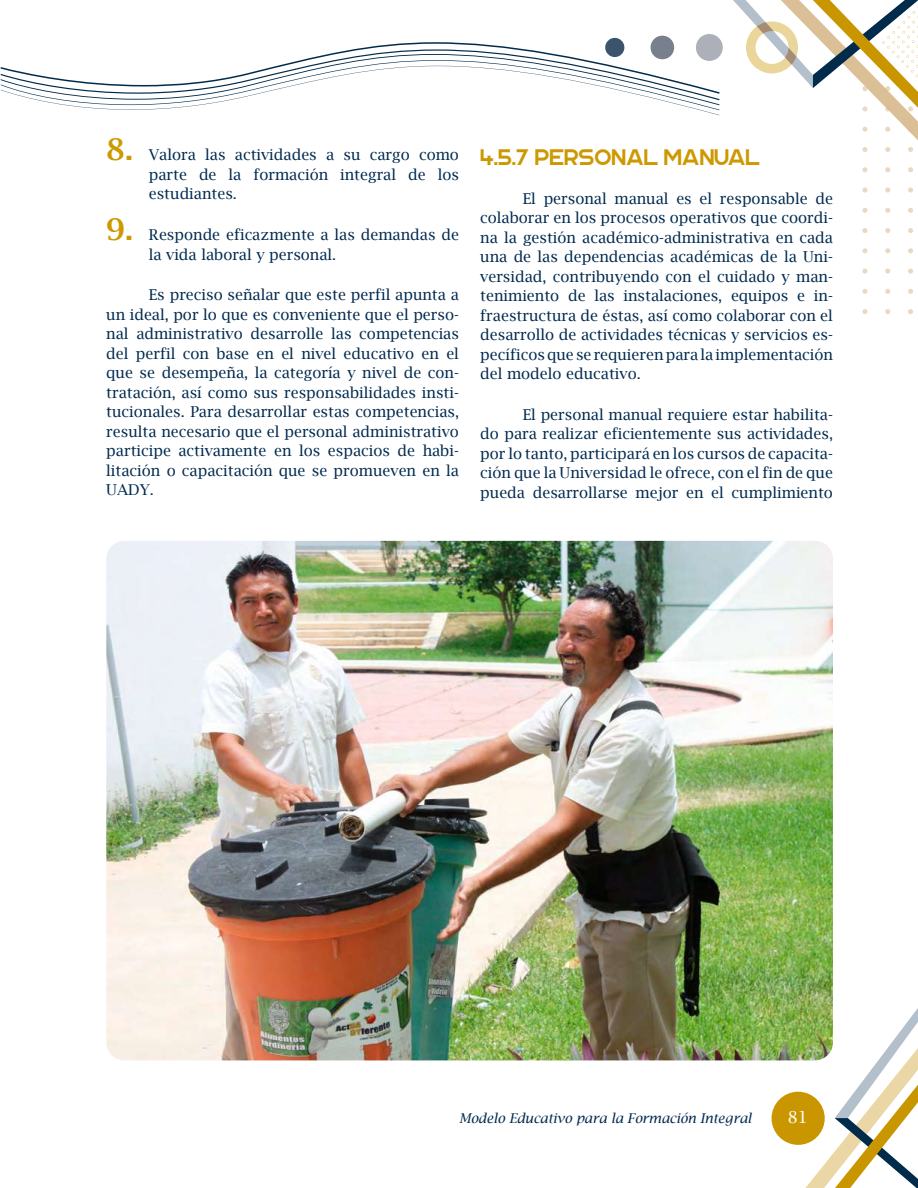
<style>
.page{position:relative;width:918px;height:1188px;background:#fff}
.page>*{position:absolute;margin:0;border:0;box-sizing:border-box;transform-origin:0 0}
.t1{font:300 22.5px "Portico";color:#cd9900}
.t2{font:16.5px "Lucida Bright";color:#fff}
.t3{font:15px/19.5px "Lucida Bright";color:#002a4f;text-align:justify}
.t4{font:italic 13.5px "Lucida Bright";color:#002a4f}
.s1{font-weight:600;font-size:30px;color:#cd9900}
</style>
<div class="page">
<svg style="left:789px;top:1008px;width:129px;height:180px"></svg>
<div style="left:772px;top:1092px;width:53px;height:53px;background:#ca9600;border-radius:50%"></div>
<svg style="left:908px;top:187px;width:5px;height:6px"></svg>
<svg style="left:885px;top:187px;width:5px;height:6px"></svg>
<svg style="left:862px;top:187px;width:6px;height:6px"></svg>
<svg style="left:908px;top:208px;width:5px;height:5px"></svg>
<svg style="left:885px;top:208px;width:5px;height:5px"></svg>
<svg style="left:862px;top:208px;width:6px;height:5px"></svg>
<svg style="left:908px;top:228px;width:5px;height:5px"></svg>
<svg style="left:885px;top:228px;width:5px;height:5px"></svg>
<svg style="left:862px;top:228px;width:6px;height:5px"></svg>
<svg style="left:908px;top:248px;width:5px;height:5px"></svg>
<svg style="left:885px;top:248px;width:5px;height:5px"></svg>
<svg style="left:862px;top:248px;width:6px;height:5px"></svg>
<svg style="left:908px;top:269px;width:5px;height:5px"></svg>
<svg style="left:885px;top:269px;width:5px;height:5px"></svg>
<svg style="left:862px;top:269px;width:6px;height:5px"></svg>
<svg style="left:908px;top:289px;width:5px;height:5px"></svg>
<svg style="left:885px;top:289px;width:5px;height:5px"></svg>
<svg style="left:862px;top:289px;width:6px;height:5px"></svg>
<svg style="left:908px;top:309px;width:5px;height:5px"></svg>
<svg style="left:885px;top:309px;width:5px;height:5px"></svg>
<svg style="left:862px;top:309px;width:6px;height:5px"></svg>
<svg style="left:0;top:0;width:918px;height:172px"></svg>
<img style="left:106px;top:541px;width:727px;height:519px">
<p class="t3" style="left:149px;top:145px;width:312px;text-indent:-43px"><span class="s1">8.</span> Valora las actividades a su cargo como parte de la formación integral de los estudiantes.</p>
<p class="t3" style="left:149px;top:225px;width:312px;text-indent:-43px"><span class="s1">9.</span> Responde eficazmente a las demandas de la vida laboral y personal.</p>
<p class="t3" style="left:106px;top:285px;width:354px;text-indent:43px">Es preciso señalar que este perfil apunta a un ideal, por lo que es conveniente que el perso&shy;nal administrativo desarrolle las competencias del perfil con base en el nivel educativo en el que se desempeña, la categoría y nivel de con&shy;tratación, así como sus responsabilidades insti&shy;tucionales. Para desarrollar estas competencias, resulta necesario que el personal administrativo participe activamente en los espacios de habi&shy;litación o capacitación que se promueven en la UADY.</p>
<h1 class="t1" style="left:480px;top:143px;width:281px">4.5.7 PERSONAL MANUAL</h1>
<p class="t3" style="left:480px;top:188px;width:354px;text-indent:43px">El personal manual es el responsable de colaborar en los procesos operativos que coordi&shy;na la gestión académico-administrativa en cada una de las dependencias académicas de la Uni&shy;versidad, contribuyendo con el cuidado y man&shy;tenimiento de las instalaciones, equipos e in&shy;fraestructura de éstas, así como colaborar con el desarrollo de actividades técnicas y servicios es&shy;pecíficos que se requieren para la implementación del modelo educativo.</p>
<p class="t3" style="left:480px;top:405px;width:354px;text-indent:43px">El personal manual requiere estar habilita&shy;do para realizar eficientemente sus actividades, por lo tanto, participará en los cursos de capacita&shy;ción que la Universidad le ofrece, con el fin de que pueda desarrollarse mejor en el cumplimiento</p>
<p class="t4" style="left:459px;top:1111px;width:294px">Modelo Educativo para la Formación Integral</p>
<p class="t2" style="left:788px;top:1108px;width:22px">81</p>
</div>
